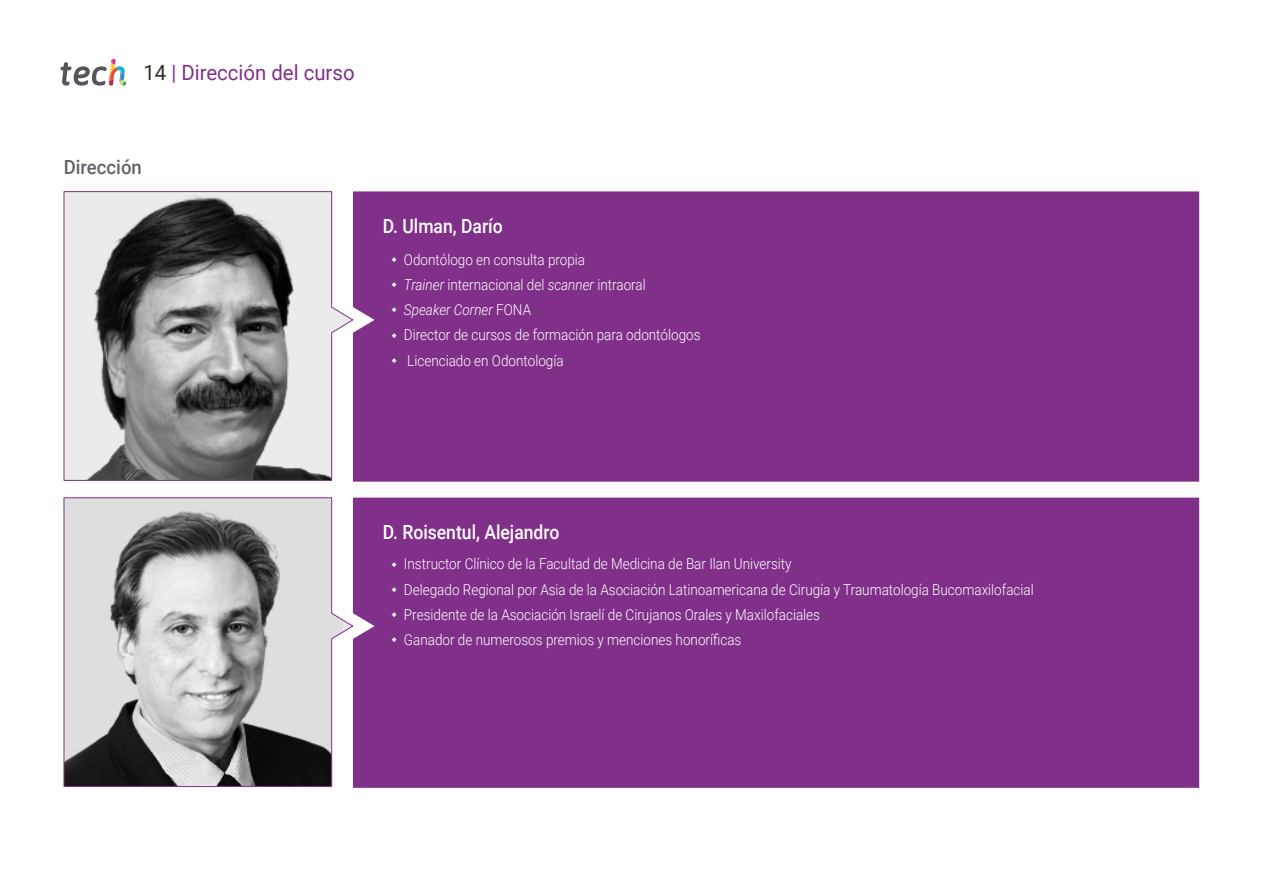
<style>
.page{position:relative;width:1263px;height:893px;background:#fff}
.page>*{position:absolute;margin:0;border:0;box-sizing:border-box;transform-origin:0 0}
.t1{font:21px "Roboto";color:#813089}
.t2{font:500 19.5px "Roboto";color:#fff;scale:.9 1}
.t3{font:500 19.5px "Roboto";color:#61646a;scale:.95 1}
.t4{font:300 15px/25.2px "Roboto";color:#fff;scale:.9 1}
.s1{color:#312e20}
.s2{font-style:italic}
</style>
<div class="page">
<svg style="left:61px;top:59px;width:65px;height:27px"></svg>
<div style="left:353px;top:191px;width:846px;height:291px;background:#813089"></div>
<svg style="left:64px;top:191px;width:289px;height:290px"></svg>
<div style="left:353px;top:498px;width:846px;height:290px;background:#813089"></div>
<svg style="left:64px;top:497px;width:289px;height:290px"></svg>
<svg style="left:392px;top:257px;width:5px;height:5px"></svg>
<svg style="left:392px;top:282px;width:5px;height:5px"></svg>
<svg style="left:392px;top:307px;width:5px;height:5px"></svg>
<svg style="left:392px;top:333px;width:5px;height:5px"></svg>
<svg style="left:392px;top:358px;width:5px;height:5px"></svg>
<svg style="left:392px;top:562px;width:5px;height:5px"></svg>
<svg style="left:392px;top:587px;width:5px;height:5px"></svg>
<svg style="left:392px;top:612px;width:5px;height:5px"></svg>
<svg style="left:392px;top:637px;width:5px;height:5px"></svg>
<h1 class="t1" style="left:144px;top:57px;width:213px"><span class="s1">14</span> | Dirección del curso</h1>
<h2 class="t3" style="left:64px;top:154px;width:84px">Dirección</h2>
<h2 class="t2" style="left:383px;top:212px;width:135px">D. Ulman, Darío</h2>
<p class="t4" style="left:404px;top:246px;width:331px">Odontólogo en consulta propia<br><span class="s2">Trainer</span> internacional del <span class="s2">scanner</span> intraoral<br><span class="s2">Speaker Corner</span> FONA<br>Director de cursos de formación para odontólogos Licenciado en Odontología</p>
<h2 class="t2" style="left:383px;top:518px;width:198px">D. Roisentul, Alejandro</h2>
<p class="t4" style="left:404px;top:551px;width:701px">Instructor Clínico de la Facultad de Medicina de Bar Ilan University<br>Delegado Regional por Asia de la Asociación Latinoamericana de Cirugía y Traumatología Bucomaxilofacial Presidente de la Asociación Israelí de Cirujanos Orales y Maxilofaciales<br>Ganador de numerosos premios y menciones honoríficas</p>
</div>
